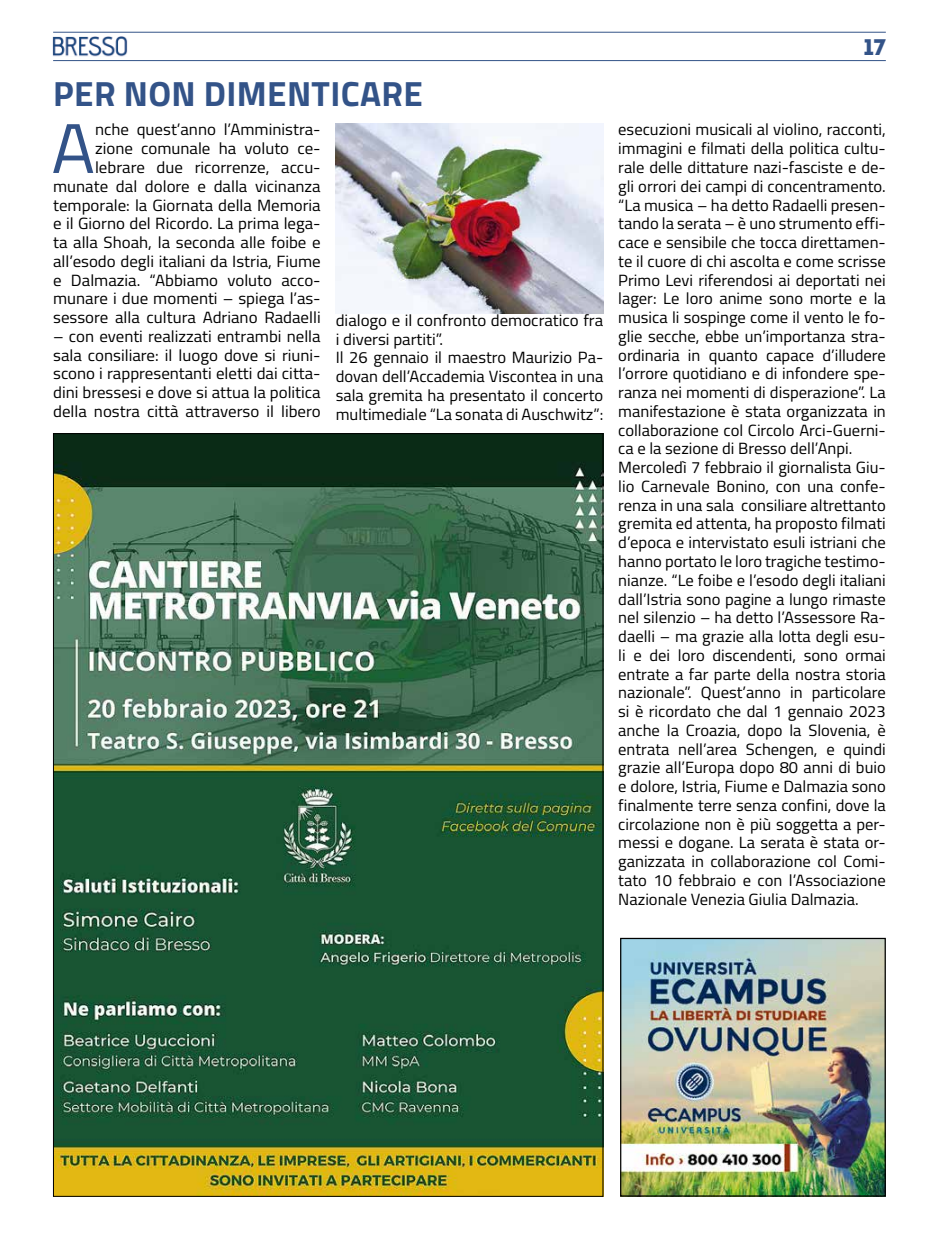
<style>
.page{position:relative;width:939px;height:1241px;background:#fff}
.page>*{position:absolute;margin:0;border:0;box-sizing:border-box;transform-origin:0 0}
.t1{font:70.5px "Titillium";color:#335388;scale:1.04 1}
.t2{font:700 35px "Titillium";letter-spacing:.01em;color:#335388}
.t3{font:22.5px "Intro";color:#335388}
.t4{font:16.25px/18.8px "Titillium";color:#000}
.t5{font:16.25px/18.8px "Titillium";color:#000;text-align:right;scale:1.04 1}
</style>
<div class="page">
<hr style="left:53px;top:32px;width:833px;height:1px;background:#335388">
<hr style="left:53px;top:60px;width:833px;height:1px;background:#335388">
<img style="left:53px;top:37px;width:75px;height:19px">
<img style="left:622px;top:939px;width:262px;height:255px">
<div style="left:620px;top:937px;width:266px;height:259px;border:1px solid #000"></div>
<img style="left:336px;top:123px;width:267px;height:190px">
<img style="left:55px;top:435px;width:546px;height:759px">
<h2 class="t2" style="left:53px;top:67px;width:371px">PER NON DIMENTICARE</h2>
<h1 class="t1" style="left:51px;top:97px;width:43px">A</h1>
<p class="t5" style="left:53px;top:120px;width:259px">nche quest’anno l’Amministra&shy;zione comunale ha voluto ce&shy;lebrare due ricorrenze, accu&shy;munate dal dolore e dalla vicinanza temporale: la Giornata della Memoria e il Giorno del Ricordo. La prima lega&shy;ta alla Shoah, la seconda alle foibe e all’esodo degli italiani da Istria, Fiume e Dalmazia. “Abbiamo voluto acco&shy;munare i due momenti – spiega l’as&shy;sessore alla cultura Adriano Radaelli</p>
<p class="t5" style="left:53px;top:326px;width:259px;text-align:justify">– con eventi realizzati entrambi nella sala consiliare: il luogo dove si riuni&shy;scono i rappresentanti eletti dai citta&shy;dini bressesi e dove si attua la politica della nostra città attraverso il libero</p>
<p class="t5" style="left:336px;top:310px;width:259px;text-align:left">dialogo e il confronto democratico fra i diversi partiti”.<br>Il 26 gennaio il maestro Maurizio Pa&shy;dovan dell’Accademia Viscontea in una sala gremita ha presentato il concerto multimediale “La sonata di Auschwitz”:</p>
<h3 class="t3" style="left:864px;top:33px;width:23px">17</h3>
<p class="t4" style="left:618px;top:120px;width:269px">esecuzioni musicali al violino, racconti, immagini e filmati della politica cultu&shy;rale delle dittature nazi-fasciste e de&shy;gli orrori dei campi di concentramento. “La musica – ha detto Radaelli presen&shy;tando la serata – è uno strumento effi&shy;cace e sensibile che tocca direttamen&shy;te il cuore di chi ascolta e come scrisse Primo Levi riferendosi ai deportati nei lager: Le loro anime sono morte e la musica li sospinge come il vento le fo&shy;glie secche, ebbe un’importanza stra&shy;ordinaria in quanto capace d’illudere l’orrore quotidiano e di infondere spe&shy;ranza nei momenti di disperazione”. La manifestazione è stata organizzata in collaborazione col Circolo Arci-Guerni&shy;ca e la sezione di Bresso dell’Anpi.<br>Mercoledì 7 febbraio il giornalista Giu&shy;lio Carnevale Bonino, con una confe&shy;renza in una sala consiliare altrettanto gremita ed attenta, ha proposto filmati d’epoca e intervistato esuli istriani che hanno portato le loro tragiche testimo&shy;nianze. “Le foibe e l’esodo degli italiani dall’Istria sono pagine a lungo rimaste nel silenzio – ha detto l’Assessore Ra&shy;daelli – ma grazie alla lotta degli esu&shy;li e dei loro discendenti, sono ormai entrate a far parte della nostra storia nazionale”. Quest’anno in particolare si è ricordato che dal 1 gennaio 2023 anche la Croazia, dopo la Slovenia, è entrata nell’area Schengen, e quindi grazie all’Europa dopo 80 anni di buio e dolore, Istria, Fiume e Dalmazia sono finalmente terre senza confini, dove la circolazione non è più soggetta a per&shy;messi e dogane. La serata è stata or&shy;ganizzata in collaborazione col Comi&shy;tato 10 febbraio e con l’Associazione Nazionale Venezia Giulia Dalmazia.</p>
</div>
